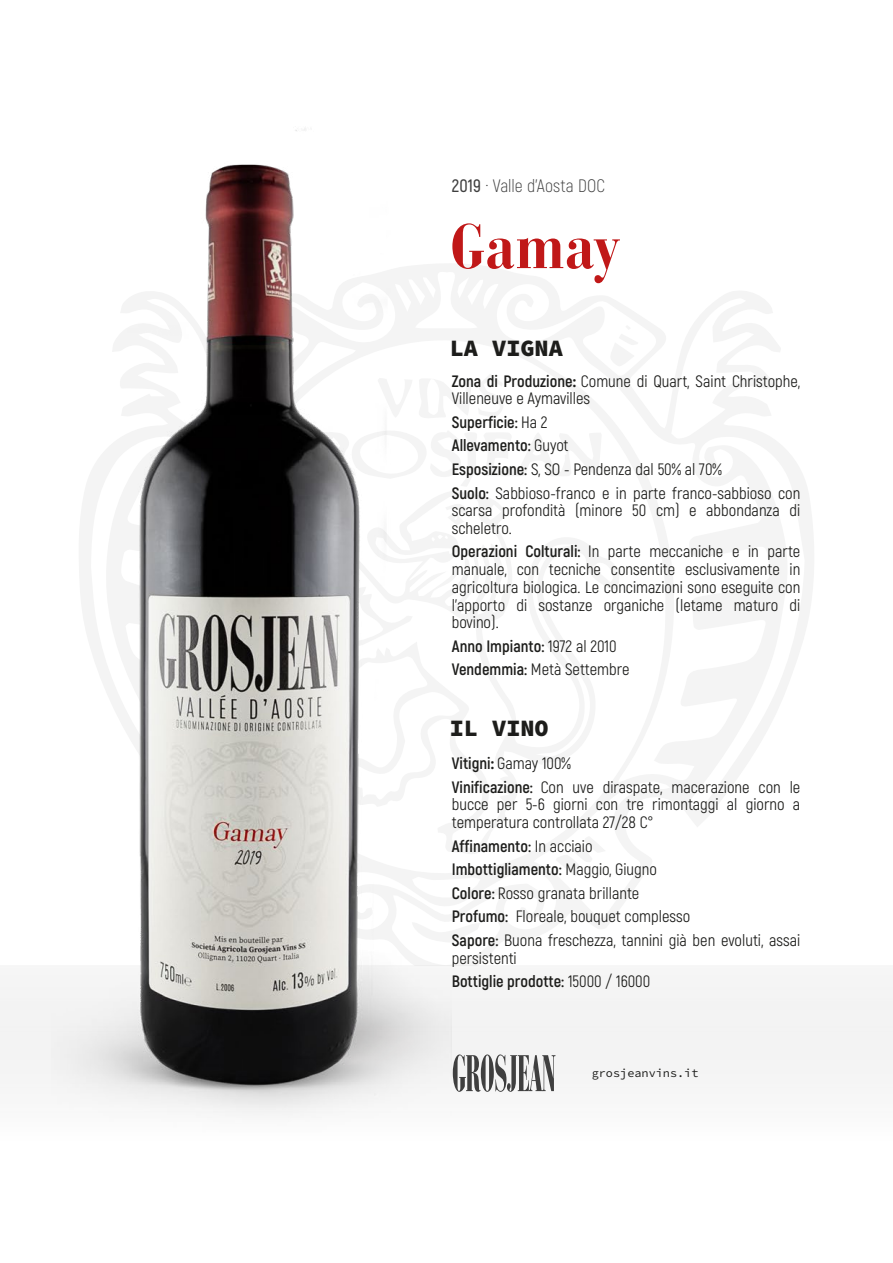
<style>
.page{position:relative;width:893px;height:1263px;background:#fff}
.page>*{position:absolute;margin:0;border:0;box-sizing:border-box;transform-origin:0 0}
.t1{font:700 condensed 62.25px "Bauer Bodoni Std";color:#c01818}
.t2{font:23.55px "Source Code Variable";color:#1d1d1b}
.t3{font:300 18px "Akrobat";color:#3f3f3f}
.t4{font:16.5px/23.5px "Akrobat";color:#1d1d1b}
.t5{font:700 16.5px/23.5px "Akrobat";color:#1d1d1b}
.t6{font:11.85px "Source Code Variable";color:#1d1d1b}
.s1{font-weight:600}
.s2{font-weight:700}
.s3{font-weight:900}
.s4{font-weight:400}
</style>
<div class="page">
<svg style="left:451px;top:264px;width:363px;height:701px"></svg>
<svg style="left:451px;top:491px;width:173px;height:364px"></svg>
<svg style="left:451px;top:428px;width:151px;height:59px"></svg>
<svg style="left:451px;top:374px;width:53px;height:46px"></svg>
<svg style="left:556px;top:836px;width:50px;height:40px"></svg>
<svg style="left:610px;top:325px;width:28px;height:42px"></svg>
<svg style="left:451px;top:922px;width:29px;height:21px"></svg>
<svg style="left:451px;top:503px;width:19px;height:22px"></svg>
<img style="left:51px;top:128px;width:400px;height:987px">
<svg style="left:453px;top:1054px;width:102px;height:38px"></svg>
<p class="t3" style="left:452px;top:176px;width:155px"><span class="s1">2019</span> . Valle d’Aosta DOC</p>
<h1 class="t1" style="left:450px;top:210px;width:171px">Gamay</h1>
<h2 class="t2" style="left:450px;top:331px;width:115px">LA VIGNA</h2>
<p class="t4" style="left:452px;top:372px;width:350px;line-height:17.7px"><span class="s2">Zona di Produzione</span><span class="s3">:</span> Comune di Quart, Saint Christophe,<br>Villeneuve e Aymavilles</p>
<p class="t4" style="left:452px;top:410px;width:350px"><span class="s2">Superficie:</span> Ha 2<br><span class="s2">Allevamento:</span> Guyot<br><span class="s2">Esposizione:</span> S, SO - Pendenza dal 50% al 70%<br><span class="s2">Suolo:</span> Sabbioso-franco e in parte franco-sabbioso con</p>
<p class="t4" style="left:452px;top:502px;width:350px;line-height:17.7px">scarsa profondità (minore 50 cm) e abbondanza di scheletro.</p>
<p class="t4" style="left:452px;top:543px;width:350px;line-height:17.7px;text-align:justify"><span class="s2">Operazioni Colturali:</span> In parte meccaniche e in parte manuale, con tecniche consentite esclusivamente in agricoltura biologica. Le concimazioni sono eseguite con l’apporto di sostanze organiche (letame maturo di bovino).</p>
<p class="t5" style="left:452px;top:634px;width:179px">Anno Impianto: <span class="s4">1972 al 2010<br></span>Vendemmia: <span class="s4">Metà Settembre</span></p>
<h2 class="t2" style="left:450px;top:711px;width:100px">IL VINO</h2>
<p class="t4" style="left:452px;top:752px;width:350px"><span class="s2">Vitigni</span><span class="s3">:</span> Gamay 100%<br><span class="s2">Vinificazione:</span> Con uve diraspate, macerazione con le</p>
<p class="t4" style="left:452px;top:796px;width:350px;line-height:17.7px">bucce per 5-6 giorni con tre rimontaggi al giorno a temperatura controllata 27/28 C°</p>
<p class="t4" style="left:452px;top:834px;width:350px"><span class="s2">Affinamento:</span> In acciaio<br><span class="s2">Imbottigliamento:</span> Maggio, Giugno<br><span class="s2">Colore:</span> Rosso granata brillante<br><span class="s2">Profumo:</span> Floreale, bouquet complesso<br><span class="s2">Sapore:</span> Buona freschezza, tannini già ben evoluti, assai</p>
<p class="t4" style="left:452px;top:946px;width:200px">persistenti<br><span class="s2">Bottiglie prodotte:</span> 15000 / 16000</p>
<p class="t6" style="left:592px;top:1064px;width:108px">grosjeanvins.it</p>
</div>
